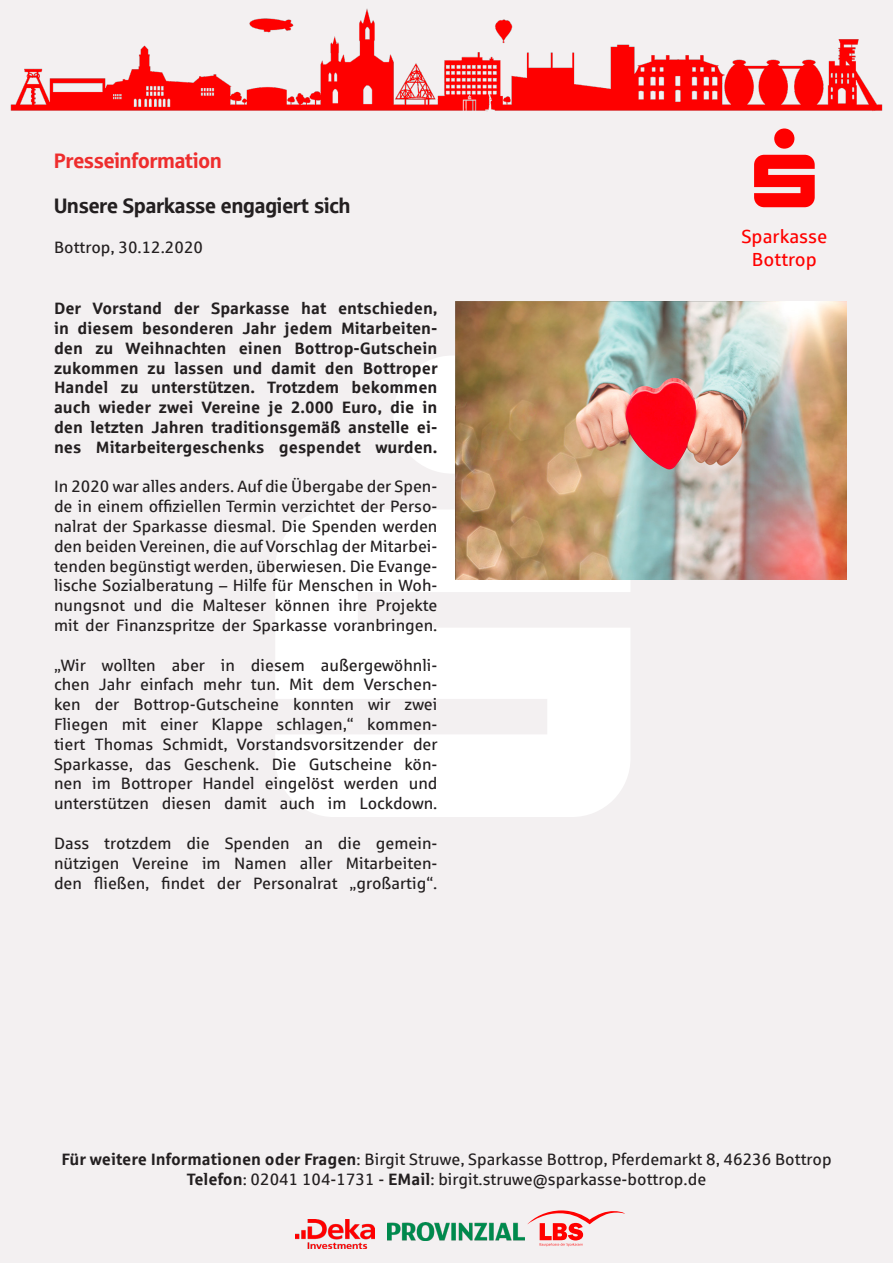
<style>
.page{position:relative;width:893px;height:1263px;background:#f3f0f1}
.page>*{position:absolute;margin:0;border:0;box-sizing:border-box;transform-origin:0 0}
.t1{font:21px "Sparkasse Head";color:#231f20}
.t2{font:21px "Sparkasse Head";color:#ee2d2d}
.t3{font:19.05px "Sparkasse Rg";color:#f00}
.t4{font:16.5px/19.8px "Sparkasse Rg";color:#231f20;text-align:justify}
.t5{font:700 16.5px/19.8px "Sparkasse Rg";color:#231f20;text-align:justify}
.s1{font-weight:700}
</style>
<div class="page">
<img style="left:10px;top:8px;width:873px;height:103px">
<img style="left:296px;top:1219px;width:79px;height:30px">
<img style="left:387px;top:1222px;width:137px;height:18px">
<svg style="left:527px;top:1210px;width:98px;height:36px"></svg>
<img style="left:455px;top:302px;width:391px;height:277px">
<svg style="left:455px;top:348px;width:175px;height:232px;background:#b9966b"></svg>
<p class="t2" style="left:54px;top:147px;width:169px">Presseinformation</p>
<p class="t1" style="left:54px;top:193px;width:298px">Unsere Sparkasse engagiert sich</p>
<p class="t4" style="left:54px;top:237px;width:151px">Bottrop, 30.12.2020</p>
<p class="t5" style="left:54px;top:298px;width:385px">Der Vorstand der Sparkasse hat entschieden, in diesem besonderen Jahr jedem Mitarbeiten&shy;den zu Weihnachten einen Bottrop-Gutschein zukommen zu lassen und damit den Bottroper Handel zu unterstützen. Trotzdem bekommen auch wieder zwei Vereine je 2.000 Euro, die in den letzten Jahren traditionsgemäß anstelle ei&shy;nes Mitarbeitergeschenks gespendet wurden.</p>
<p class="t4" style="left:54px;top:476px;width:385px">In 2020 war alles anders. Auf die Übergabe der Spen&shy;de in einem offiziellen Termin verzichtet der Perso&shy;nalrat der Sparkasse diesmal. Die Spenden werden den beiden Vereinen, die auf Vorschlag der Mitarbei&shy;tenden begünstigt werden, überwiesen. Die Evange&shy;lische Sozialberatung – Hilfe für Menschen in Woh&shy;nungsnot und die Malteser können ihre Projekte mit der Finanzspritze der Sparkasse voranbringen.</p>
<p class="t4" style="left:54px;top:655px;width:385px">„Wir wollten aber in diesem außergewöhnli&shy;chen Jahr einfach mehr tun. Mit dem Verschen&shy;ken der Bottrop-Gutscheine konnten wir zwei Fliegen mit einer Klappe schlagen,“ kommen&shy;tiert Thomas Schmidt, Vorstandsvorsitzender der Sparkasse, das Geschenk. Die Gutscheine kön&shy;nen im Bottroper Handel eingelöst werden und unterstützen diesen damit auch im Lockdown.</p>
<p class="t4" style="left:54px;top:833px;width:385px">Dass trotzdem die Spenden an die gemein&shy;nützigen Vereine im Namen aller Mitarbeiten&shy;den fließen, findet der Personalrat „großartig“.</p>
<p class="t3" style="left:741px;top:225px;width:88px">Sparkasse</p>
<p class="t3" style="left:752px;top:248px;width:67px">Bottrop</p>
<p class="t4" style="left:61px;top:1149px;width:772px"><span class="s1">Für weitere Informationen oder Fragen</span>: Birgit Struwe, Sparkasse Bottrop, Pferdemarkt 8, 46236 Bottrop</p>
<p class="t4" style="left:187px;top:1169px;width:521px"><span class="s1">Telefon</span>: 02041 104-1731 - <span class="s1">EMail</span>: birgit.struwe@sparkasse-bottrop.de</p>
</div>
